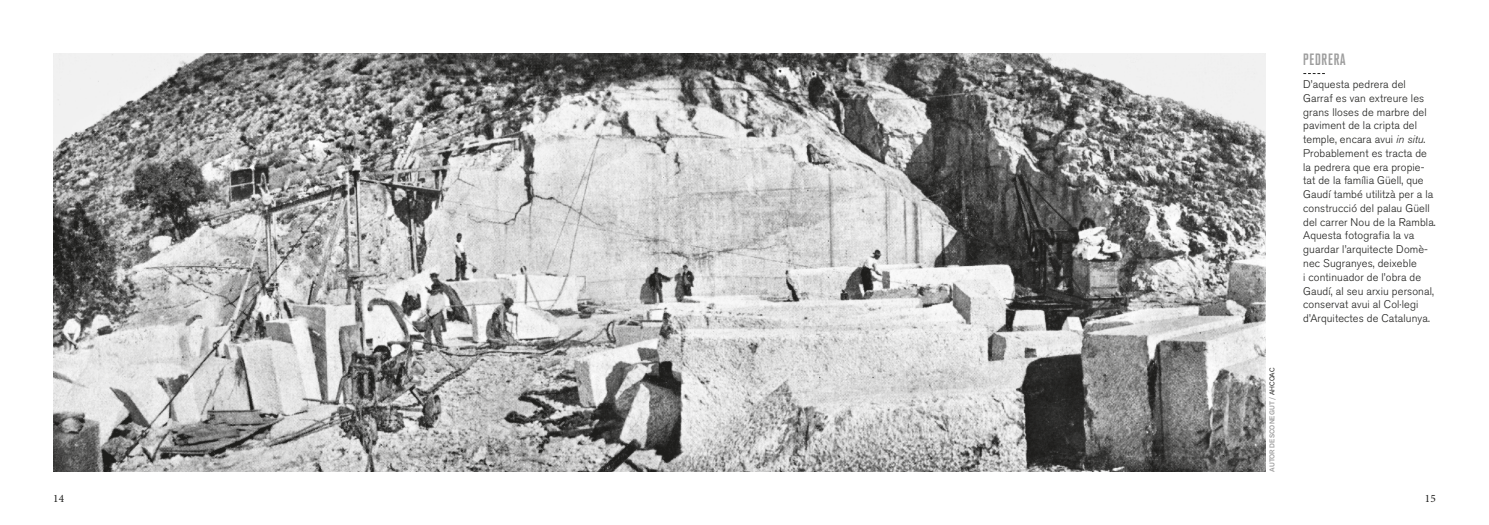
<style>
.page{position:relative;width:1489px;height:525px;background:#fff}
.page>*{position:absolute;margin:0;border:0;box-sizing:border-box;transform-origin:0 0}
.t1{font:500 condensed 16.25px "Akzidenz Grotesk BQ";letter-spacing:.05em;color:#9d9d9d}
.t2{font:11.25px "Minion Pro";color:#1d1d1b}
.t3{font:300 11px/13.8px "Akzidenz Grotesk BQ";letter-spacing:.01em;color:#1d1d1b}
.t4{font:500 6.88px "Akzid Grtsk Next";letter-spacing:.01em;color:#9d9d9d}
.s1{font-weight:400;color:#1d1d1b}
.s2{font-style:italic}
</style>
<div class="page">
<svg style="left:1303px;top:73px;width:21px;height:1px"></svg>
<img style="left:53px;top:53px;width:1212px;height:418px">
<p class="t2" style="left:53px;top:491px;width:12px">14</p>
<p class="t4" style="left:1267px;top:471px;width:105px;rotate:-90deg">AUTOR DESCONEGUT / <span class="s1">AHCOAC</span></p>
<h1 class="t1" style="left:1303px;top:50px;width:44px">PEDRERA</h1>
<p class="t3" style="left:1303px;top:78px;width:134px">D’aquesta pedrera del<br>Garraf es van extreure les grans lloses de marbre del paviment de la cripta del temple, encara avui <span class="s2">in situ</span>.<br>Probablement es tracta de la pedrera que era propie&shy;tat de la família Güell, que<br>Gaudí també utilitzà per a la construcció del palau Güell del carrer Nou de la Rambla.<br>Aquesta fotografia la va guardar l’arquitecte Domè&shy;nec Sugranyes, deixeble<br>i continuador de l’obra de<br>Gaudí, al seu arxiu personal, conservat avui al Col·legi d’Arquitectes de Catalunya.</p>
<p class="t2" style="left:1424px;top:491px;width:12px">15</p>
</div>
